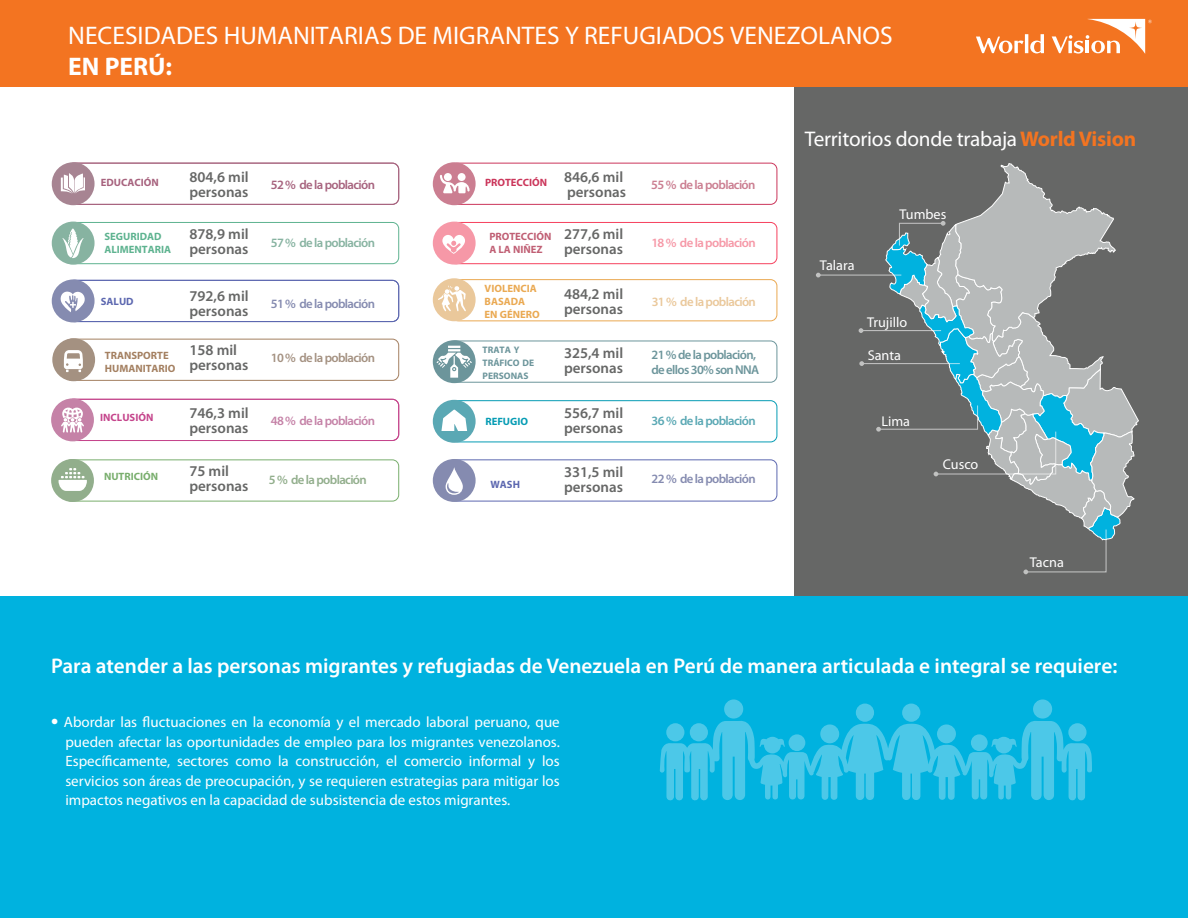
<style>
.page{position:relative;width:1188px;height:918px;background:#fff}
.page>*{position:absolute;margin:0;border:0;box-sizing:border-box;transform-origin:0 0}
.t1{font:25.5px "Myriad Pro";color:#fff}
.t2{font:700 25.5px "Myriad Pro";color:#fff}
.t3{font:600 21.3px "Myriad Pro";color:#fff}
.t4{font:21.3px "Myriad Pro";letter-spacing:-.01em;color:#fff}
.t5{font:15px/19.5px "Myriad Pro";color:#fff;text-align:justify}
.t6{font:600 15px/15px "Myriad Pro";color:#666766}
.t7{font:14.25px "Myriad Pro";color:#fff}
.t8{font:600 12.75px/15.3px "Myriad Pro";letter-spacing:-.05em;color:#6c959b}
.t9{font:600 12.75px "Myriad Pro";letter-spacing:-.05em;color:#858bb0}
.t10{font:600 12.75px "Myriad Pro";letter-spacing:-.05em;color:#a7637e}
.t11{font:600 12.75px "Myriad Pro";letter-spacing:-.05em;color:#cb7e91}
.t12{font:600 12.75px "Myriad Pro";letter-spacing:-.05em;color:#f698a7}
.t13{font:600 12.75px "Myriad Pro";letter-spacing:-.05em;color:#5aa8b4}
.t14{font:600 12.75px "Myriad Pro";letter-spacing:-.05em;color:#eac89b}
.t15{font:600 12.75px "Myriad Pro";letter-spacing:-.05em;color:#87b3a1}
.t16{font:600 12.75px "Myriad Pro";letter-spacing:-.05em;color:#a49181}
.t17{font:600 12.75px "Myriad Pro";letter-spacing:-.05em;color:#c582a7}
.t18{font:600 12.75px "Myriad Pro";letter-spacing:-.05em;color:#92ae8c}
.t19{font:700 10.65px/12.9px "Myriad Pro";color:#eaa952}
.t20{font:700 10.65px/12.9px "Myriad Pro";color:#a48061}
.t21{font:700 10.65px/12.9px "Myriad Pro";color:#5eb390}
.t22{font:700 10.65px/12.9px "Myriad Pro";color:#c05f74}
.t23{font:700 10.65px "Myriad Pro";color:#cb365b}
.t24{font:700 10.65px "Myriad Pro";color:#5d68b0}
.t25{font:700 10.65px "Myriad Pro";color:#79ae6d}
.t26{font:700 10.65px "Myriad Pro";color:#a7637e}
.t27{font:700 10.65px "Myriad Pro";color:#c5458c}
.t28{font:700 10.65px "Myriad Pro";color:#069cb4}
.t29{font:700 9.45px/12.9px "Myriad Pro";color:#6c959b}
.s1{font-weight:700;color:#f37421}
.s2{font-weight:700;font-size:21.3px}
</style>
<div class="page">
<div style="left:794px;top:87px;width:394px;height:522px;background:#666766"></div>
<div style="left:0;top:596px;width:1188px;height:322px;background:#00b2df"></div>
<svg style="left:724px;top:699px;width:19px;height:20px"></svg>
<div style="left:856px;top:704px;width:18px;height:18px;background:#4cc8e8;border-radius:50%"></div>
<svg style="left:1033px;top:699px;width:19px;height:20px"></svg>
<div style="left:902px;top:704px;width:18px;height:18px;background:#4cc8e8;border-radius:50%"></div>
<svg style="left:660px;top:721px;width:432px;height:79px"></svg>
<hr style="left:818px;top:275px;width:83px;height:1px;background:#fff">
<svg style="left:816px;top:273px;width:5px;height:4px"></svg>
<hr style="left:861px;top:330px;width:80px;height:1px;background:#fff">
<svg style="left:859px;top:328px;width:4px;height:5px"></svg>
<hr style="left:862px;top:363px;width:98px;height:1px;background:#fff">
<svg style="left:859px;top:361px;width:5px;height:5px"></svg>
<div style="left:52px;top:162px;width:43px;height:43px;background:#a78492;border-radius:50%"></div>
<svg style="left:61px;top:162px;width:338px;height:43px"></svg>
<div style="left:52px;top:279px;width:43px;height:43px;background:#858bb0;border-radius:50%"></div>
<svg style="left:59px;top:280px;width:340px;height:42px"></svg>
<div style="left:433px;top:162px;width:43px;height:43px;background:#cb7e91;border-radius:50%"></div>
<svg style="left:440px;top:162px;width:338px;height:43px"></svg>
<div style="left:433px;top:400px;width:43px;height:43px;background:#5aa8b4;border-radius:50%"></div>
<svg style="left:441px;top:400px;width:337px;height:43px"></svg>
<div style="left:51px;top:459px;width:43px;height:43px;background:#92ae8c;border-radius:50%"></div>
<svg style="left:59px;top:459px;width:340px;height:43px"></svg>
<div style="left:433px;top:459px;width:43px;height:43px;background:#858bb0;border-radius:50%"></div>
<svg style="left:446px;top:459px;width:332px;height:43px"></svg>
<div style="left:52px;top:222px;width:43px;height:43px;background:#87b3a1;border-radius:50%"></div>
<svg style="left:62px;top:222px;width:337px;height:42px"></svg>
<div style="left:433px;top:222px;width:43px;height:43px;background:#f698a7;border-radius:50%"></div>
<svg style="left:442px;top:222px;width:336px;height:42px"></svg>
<div style="left:433px;top:278px;width:43px;height:43px;background:#eac89b;border-radius:50%"></div>
<svg style="left:438px;top:279px;width:340px;height:43px"></svg>
<div style="left:52px;top:338px;width:43px;height:43px;background:#a49181;border-radius:50%"></div>
<svg style="left:63px;top:338px;width:336px;height:43px"></svg>
<div style="left:51px;top:398px;width:43px;height:43px;background:#c582a7;border-radius:50%"></div>
<svg style="left:61px;top:399px;width:338px;height:42px"></svg>
<div style="left:433px;top:340px;width:43px;height:43px;background:#6c959b;border-radius:50%"></div>
<svg style="left:437px;top:340px;width:341px;height:43px"></svg>
<div style="left:0;top:0;width:1188px;height:87px;background:#f37421"></div>
<svg style="left:976px;top:19px;width:176px;height:35px"></svg>
<svg style="left:876px;top:163px;width:263px;height:411px"></svg>
<h1 class="t1" style="left:68px;top:21px;width:826px">NECESIDADES HUMANITARIAS DE MIGRANTES Y REFUGIADOS VENEZOLANOS</h1>
<h1 class="t2" style="left:68px;top:49px;width:105px">EN PERÚ:</h1>
<p class="t26" style="left:101px;top:176px;width:59px">EDUCACIÓN</p>
<p class="t6" style="left:189px;top:170px;width:61px">804,6 mil personas</p>
<p class="t11" style="left:651px;top:178px;width:106px">55 % de la población</p>
<p class="t6" style="left:564px;top:170px;width:64px">846,6 mil personas</p>
<p class="t23" style="left:485px;top:176px;width:64px">PROTECCIÓN</p>
<p class="t10" style="left:271px;top:178px;width:106px">52 % de la población</p>
<p class="t6" style="left:189px;top:227px;width:61px">878,9 mil personas</p>
<p class="t6" style="left:564px;top:227px;width:61px">277,6 mil personas</p>
<p class="t21" style="left:105px;top:230px;width:68px">SEGURIDAD<br>ALIMENTARIA</p>
<p class="t22" style="left:489px;top:230px;width:64px">PROTECCIÓN<br>A LA NIÑEZ</p>
<p class="t19" style="left:485px;top:282px;width:57px">VIOLENCIA<br>BASADA<br>EN GÉNERO</p>
<p class="t20" style="left:105px;top:348px;width:72px">TRANSPORTE<br>HUMANITARIO</p>
<p class="t15" style="left:271px;top:235px;width:106px">57 % de la población</p>
<p class="t12" style="left:651px;top:235px;width:106px">18 % de la población</p>
<p class="t6" style="left:564px;top:286px;width:61px">484,2 mil personas</p>
<p class="t6" style="left:189px;top:288px;width:61px">792,6 mil personas</p>
<p class="t14" style="left:652px;top:294px;width:106px">31 % de la población</p>
<p class="t24" style="left:101px;top:294px;width:34px">SALUD</p>
<p class="t9" style="left:271px;top:297px;width:106px">51 % de la población</p>
<p class="t6" style="left:189px;top:343px;width:61px">158 mil personas</p>
<p class="t29" style="left:483px;top:343px;width:53px">TRATA Y<br>TRÁFICO DE<br>PERSONAS</p>
<p class="t8" style="left:652px;top:347px;width:109px">21 % de la población, de ellos 30% son NNA</p>
<p class="t6" style="left:564px;top:346px;width:61px">325,4 mil personas</p>
<p class="t16" style="left:271px;top:351px;width:106px">10 % de la población</p>
<p class="t27" style="left:100px;top:411px;width:55px">INCLUSIÓN</p>
<p class="t25" style="left:104px;top:470px;width:56px">NUTRICIÓN</p>
<p class="t6" style="left:189px;top:406px;width:61px">746,3 mil personas</p>
<p class="t6" style="left:189px;top:464px;width:61px">75 mil personas</p>
<p class="t17" style="left:271px;top:414px;width:106px">48 % de la población</p>
<p class="t18" style="left:269px;top:473px;width:99px">5 % de la población</p>
<p class="t28" style="left:485px;top:414px;width:44px">REFUGIO</p>
<p class="t24" style="left:491px;top:478px;width:31px">WASH</p>
<p class="t6" style="left:564px;top:406px;width:61px">556,7 mil personas</p>
<p class="t6" style="left:564px;top:465px;width:61px">331,5 mil personas</p>
<p class="t13" style="left:652px;top:414px;width:106px">36 % de la población</p>
<p class="t9" style="left:652px;top:472px;width:106px">22 % de la población</p>
<h2 class="t4" style="left:805px;top:127px;width:333px">Territorios donde trabaja<span class="s1">World Vision</span></h2>
<p class="t7" style="left:820px;top:257px;width:36px">Talara</p>
<p class="t7" style="left:899px;top:206px;width:48px">Tumbes</p>
<p class="t7" style="left:867px;top:314px;width:42px">Trujillo</p>
<p class="t7" style="left:868px;top:347px;width:35px">Santa</p>
<p class="t7" style="left:881px;top:413px;width:30px">Lima</p>
<p class="t7" style="left:943px;top:457px;width:37px">Cusco</p>
<p class="t7" style="left:1030px;top:555px;width:36px">Tacna</p>
<h2 class="t3" style="left:51px;top:654px;width:1068px">Para atender a las personas migrantes y refugiadas de Venezuela en Perú de manera articulada e integral se requiere:</h2>
<p class="t5" style="left:65px;top:713px;width:496px;text-indent:-14px"><span class="s2">•</span> Abordar las fluctuaciones en la economía y el mercado laboral peruano, que pueden afectar las oportunidades de empleo para los migrantes venezolanos.<br>Específicamente, sectores como la construcción, el comercio informal y los servicios son áreas de preocupación, y se requieren estrategias para mitigar los impactos negativos en la capacidad de subsistencia de estos migrantes.</p>
</div>
